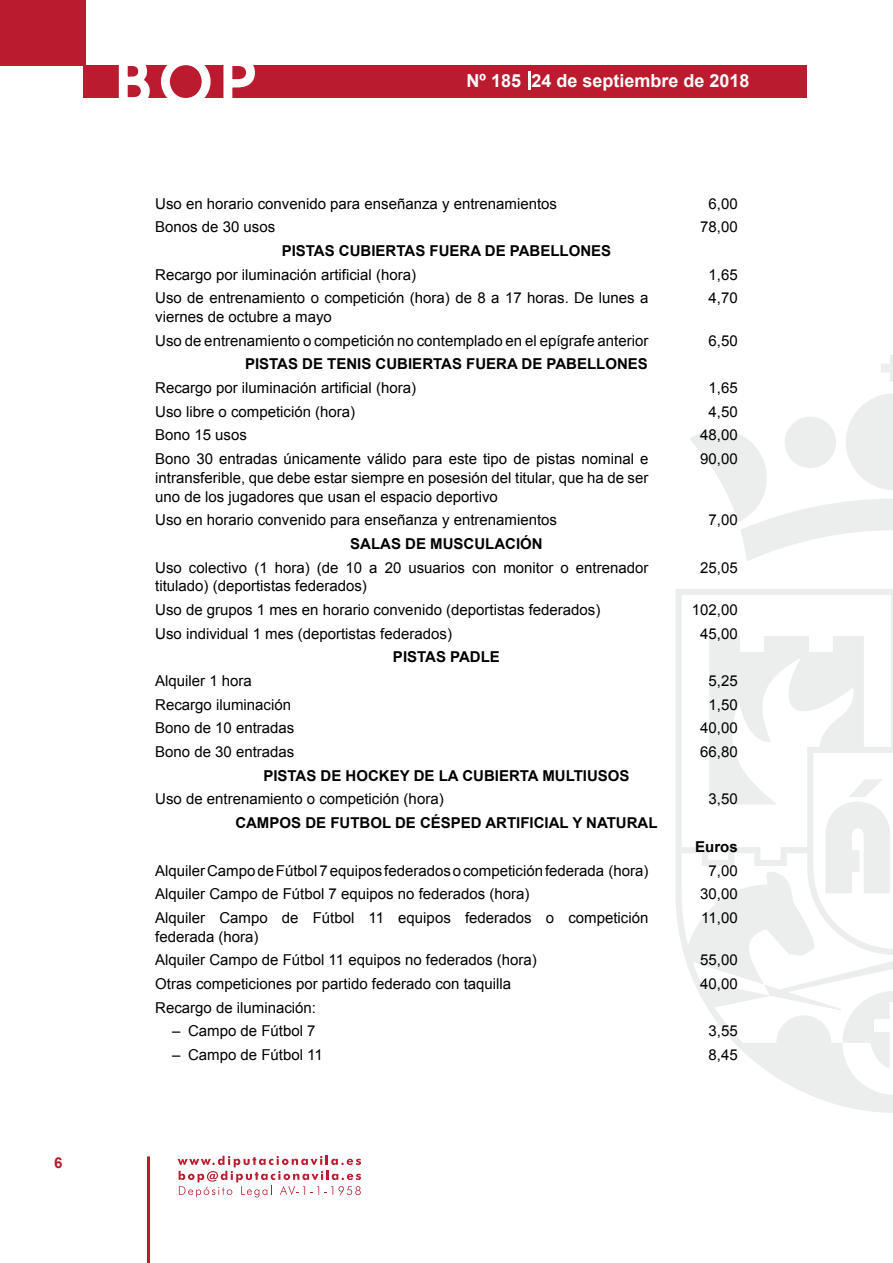
<style>
.page{position:relative;width:893px;height:1263px;background:#fff}
.page>*{position:absolute;margin:0;border:0;box-sizing:border-box;transform-origin:0 0}
.t1{font:500 61.5px "Avant Garde";color:#fff}
.t2{font:700 18px "Arial";color:#fff}
.t3{font:15px/18.8px "Arial";color:#000}
.t4{font:700 15px "Arial";color:#000}
.t5{font:700 15px "Arial";color:#ba1b2f}
</style>
<div class="page">
<svg style="left:178px;top:1156px;width:183px;height:41px"></svg>
<hr style="left:147px;top:1156px;width:3px;height:107px;background:#ba1b2f">
<div style="left:0;top:0;width:85px;height:66px;background:#ba1b2f"></div>
<div style="left:84px;top:65px;width:723px;height:33px;background:#ba1b2f"></div>
<svg style="left:118px;top:65px;width:32px;height:33px"></svg>
<svg style="left:161px;top:65px;width:50px;height:33px"></svg>
<svg style="left:223px;top:65px;width:32px;height:33px"></svg>
<svg style="left:529px;top:71px;width:2px;height:19px"></svg>
<svg style="left:881px;top:355px;width:12px;height:27px"></svg>
<svg style="left:690px;top:393px;width:203px;height:168px"></svg>
<svg style="left:676px;top:589px;width:217px;height:524px"></svg>
<svg style="left:764px;top:984px;width:129px;height:86px"></svg>
<svg style="left:825px;top:779px;width:66px;height:114px"></svg>
<p class="t5" style="left:54px;top:1153px;width:10px">6</p>
<h1 class="t1" style="left:115px;top:44px;width:141px">BOP</h1>
<p class="t2" style="left:467px;top:69px;width:284px">Nº 185 24 de septiembre de 2018</p>
<p class="t3" style="left:155px;top:194px;width:403px">Uso en horario convenido para enseñanza y entrenamientos</p>
<p class="t3" style="left:709px;top:194px;width:31px">6,00</p>
<p class="t3" style="left:155px;top:218px;width:122px">Bonos de 30 usos</p>
<p class="t3" style="left:700px;top:218px;width:39px">78,00</p>
<p class="t4" style="left:282px;top:241px;width:331px">PISTAS CUBIERTAS FUERA DE PABELLONES</p>
<p class="t3" style="left:155px;top:265px;width:262px">Recargo por iluminación artificial (hora)</p>
<p class="t3" style="left:709px;top:265px;width:31px">1,65</p>
<p class="t3" style="left:155px;top:289px;width:495px">Uso de entrenamiento o competición (hora) de 8 a 17 horas. De lunes a viernes de octubre a mayo</p>
<p class="t3" style="left:709px;top:289px;width:31px">4,70</p>
<p class="t3" style="left:155px;top:331px;width:495px">Uso de entrenamiento o competición no contemplado en el epígrafe anterior</p>
<p class="t3" style="left:709px;top:331px;width:31px">6,50</p>
<p class="t4" style="left:245px;top:354px;width:404px">PISTAS DE TENIS CUBIERTAS FUERA DE PABELLONES</p>
<p class="t3" style="left:155px;top:379px;width:262px">Recargo por iluminación artificial (hora)</p>
<p class="t3" style="left:709px;top:379px;width:31px">1,65</p>
<p class="t3" style="left:155px;top:402px;width:202px">Uso libre o competición (hora)</p>
<p class="t3" style="left:709px;top:402px;width:31px">4,50</p>
<p class="t3" style="left:155px;top:426px;width:93px">Bono 15 usos</p>
<p class="t3" style="left:700px;top:426px;width:39px">48,00</p>
<p class="t3" style="left:155px;top:450px;width:495px;text-align:justify">Bono 30 entradas únicamente válido para este tipo de pistas nominal e intransferible, que debe estar siempre en posesión del titular, que ha de ser uno de los jugadores que usan el espacio deportivo</p>
<p class="t3" style="left:700px;top:450px;width:39px">90,00</p>
<p class="t3" style="left:155px;top:511px;width:403px">Uso en horario convenido para enseñanza y entrenamientos</p>
<p class="t3" style="left:709px;top:511px;width:31px">7,00</p>
<p class="t4" style="left:350px;top:534px;width:194px">SALAS DE MUSCULACIÓN</p>
<p class="t3" style="left:155px;top:558px;width:495px">Uso colectivo (1 hora) (de 10 a 20 usuarios con monitor o entrenador titulado) (deportistas federados)</p>
<p class="t3" style="left:700px;top:558px;width:39px">25,05</p>
<p class="t3" style="left:155px;top:601px;width:447px">Uso de grupos 1 mes en horario convenido (deportistas federados)</p>
<p class="t3" style="left:692px;top:601px;width:47px">102,00</p>
<p class="t3" style="left:155px;top:624px;width:298px">Uso individual 1 mes (deportistas federados)</p>
<p class="t3" style="left:700px;top:624px;width:39px">45,00</p>
<p class="t4" style="left:393px;top:647px;width:108px">PISTAS PADLE</p>
<p class="t3" style="left:155px;top:672px;width:98px">Alquiler 1 hora</p>
<p class="t3" style="left:709px;top:672px;width:31px">5,25</p>
<p class="t3" style="left:155px;top:695px;width:137px">Recargo iluminación</p>
<p class="t3" style="left:709px;top:695px;width:31px">1,50</p>
<p class="t3" style="left:155px;top:719px;width:141px">Bono de 10 entradas</p>
<p class="t3" style="left:700px;top:719px;width:39px">40,00</p>
<p class="t3" style="left:155px;top:743px;width:141px">Bono de 30 entradas</p>
<p class="t3" style="left:700px;top:743px;width:39px">66,80</p>
<p class="t4" style="left:263px;top:765px;width:368px">PISTAS DE HOCKEY DE LA CUBIERTA MULTIUSOS</p>
<p class="t3" style="left:155px;top:790px;width:290px">Uso de entrenamiento o competición (hora)</p>
<p class="t3" style="left:709px;top:790px;width:31px">3,50</p>
<p class="t4" style="left:235px;top:813px;width:424px">CAMPOS DE FUTBOL DE CÉSPED ARTIFICIAL Y NATURAL</p>
<p class="t4" style="left:695px;top:836px;width:44px">Euros</p>
<p class="t3" style="left:155px;top:861px;width:495px">Alquiler Campo de Fútbol 7 equipos federados o competición federada (hora)</p>
<p class="t3" style="left:708px;top:861px;width:31px">7,00</p>
<p class="t3" style="left:155px;top:885px;width:376px">Alquiler Campo de Fútbol 7 equipos no federados (hora)</p>
<p class="t3" style="left:700px;top:885px;width:39px">30,00</p>
<p class="t3" style="left:155px;top:908px;width:495px">Alquiler Campo de Fútbol 11 equipos federados o competición federada (hora)</p>
<p class="t3" style="left:701px;top:908px;width:38px">11,00</p>
<p class="t3" style="left:155px;top:951px;width:383px">Alquiler Campo de Fútbol 11 equipos no federados (hora)</p>
<p class="t3" style="left:700px;top:951px;width:39px">55,00</p>
<p class="t3" style="left:155px;top:974px;width:357px">Otras competiciones por partido federado con taquilla</p>
<p class="t3" style="left:700px;top:974px;width:39px">40,00</p>
<p class="t3" style="left:155px;top:998px;width:162px">Recargo de iluminación:</p>
<p class="t3" style="left:172px;top:1022px;width:145px">– Campo de Fútbol 7</p>
<p class="t3" style="left:709px;top:1022px;width:31px">3,55</p>
<p class="t3" style="left:172px;top:1045px;width:152px">– Campo de Fútbol 11</p>
<p class="t3" style="left:709px;top:1045px;width:31px">8,45</p>
</div>
